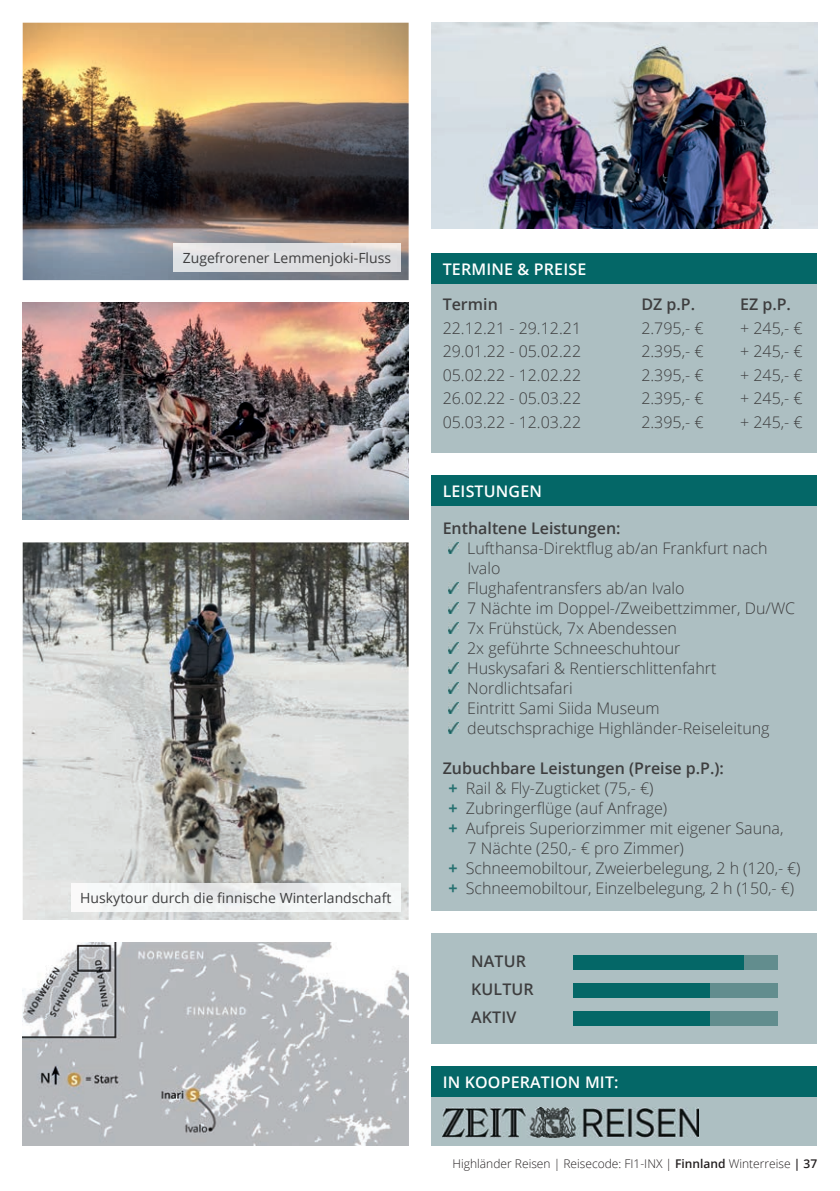
<style>
.page{position:relative;width:840px;height:1191px;background:#fff}
.page>*{position:absolute;margin:0;border:0;box-sizing:border-box;transform-origin:0 0}
.t1{font:300 16px/20px "Open Sans";color:#3e3e3f}
.t2{font:600 16px/28px "Open Sans";color:#3e3e3f}
.t3{font:600 16px "Open Sans";letter-spacing:.01em;color:#fff}
.t4{font:14px "Open Sans";color:#3e3e3f}
.t5{font:300 12px "Open Sans";color:#231f20}
.s1{font-weight:700;color:#267171}
.s2{font-weight:600}
</style>
<div class="page">
<img style="left:23px;top:542px;width:385px;height:378px">
<img style="left:71px;top:883px;width:329px;height:28px">
<div style="left:431px;top:484px;width:385px;height:426px;background:#adbfc2"></div>
<div style="left:431px;top:475px;width:385px;height:30px;background:#046767"></div>
<svg style="left:448px;top:542px;width:10px;height:11px"></svg>
<svg style="left:448px;top:582px;width:10px;height:11px"></svg>
<svg style="left:448px;top:602px;width:10px;height:11px"></svg>
<svg style="left:448px;top:622px;width:10px;height:11px"></svg>
<svg style="left:448px;top:642px;width:10px;height:11px"></svg>
<svg style="left:448px;top:662px;width:10px;height:11px"></svg>
<svg style="left:448px;top:682px;width:10px;height:11px"></svg>
<svg style="left:448px;top:702px;width:10px;height:11px"></svg>
<svg style="left:448px;top:722px;width:10px;height:11px"></svg>
<div style="left:431px;top:933px;width:385px;height:111px;background:#adbfc2"></div>
<div style="left:573px;top:1011px;width:204px;height:14px;background:#628d8e"></div>
<div style="left:573px;top:983px;width:204px;height:14px;background:#628d8e"></div>
<div style="left:573px;top:955px;width:204px;height:14px;background:#628d8e"></div>
<div style="left:573px;top:955px;width:170px;height:14px;background:#046767"></div>
<div style="left:573px;top:983px;width:136px;height:14px;background:#046767"></div>
<div style="left:573px;top:1011px;width:136px;height:14px;background:#046767"></div>
<img style="left:431px;top:23px;width:385px;height:206px">
<img style="left:23px;top:942px;width:385px;height:203px">
<div style="left:431px;top:263px;width:385px;height:189px;background:#adbfc2"></div>
<div style="left:431px;top:253px;width:385px;height:30px;background:#046767"></div>
<img style="left:23px;top:23px;width:385px;height:257px">
<img style="left:173px;top:244px;width:227px;height:28px">
<img style="left:23px;top:303px;width:385px;height:217px">
<div style="left:431px;top:1076px;width:385px;height:69px;background:#adbfc2"></div>
<div style="left:431px;top:1066px;width:385px;height:30px;background:#046767"></div>
<img style="left:442px;top:1108px;width:255px;height:29px">
<p class="t4" style="left:183px;top:248px;width:210px">Zugefrorener Lemmenjoki-Fluss</p>
<p class="t4" style="left:80px;top:888px;width:312px">Huskytour durch die finnische Winterlandschaft</p>
<p class="t3" style="left:442px;top:258px;width:145px">TERMINE &amp; PREISE</p>
<p class="t2" style="left:442px;top:290px;width:57px">Termin</p>
<p class="t2" style="left:641px;top:290px;width:55px">DZ p.P.</p>
<p class="t2" style="left:739px;top:290px;width:52px">EZ p.P.</p>
<p class="t1" style="left:442px;top:317px;width:140px">22.12.21 - 29.12.21</p>
<p class="t1" style="left:641px;top:317px;width:64px">2.795,- €</p>
<p class="t1" style="left:739px;top:317px;width:64px">+ 245,- €</p>
<p class="t1" style="left:442px;top:341px;width:140px">29.01.22 - 05.02.22</p>
<p class="t1" style="left:641px;top:341px;width:64px">2.395,- €</p>
<p class="t1" style="left:739px;top:341px;width:64px">+ 245,- €</p>
<p class="t1" style="left:442px;top:364px;width:140px">05.02.22 - 12.02.22</p>
<p class="t1" style="left:641px;top:364px;width:64px">2.395,- €</p>
<p class="t1" style="left:739px;top:364px;width:64px">+ 245,- €</p>
<p class="t1" style="left:442px;top:388px;width:140px">26.02.22 - 05.03.22</p>
<p class="t1" style="left:641px;top:388px;width:64px">2.395,- €</p>
<p class="t1" style="left:739px;top:388px;width:64px">+ 245,- €</p>
<p class="t1" style="left:442px;top:412px;width:140px">05.03.22 - 12.03.22</p>
<p class="t1" style="left:641px;top:412px;width:64px">2.395,- €</p>
<p class="t1" style="left:739px;top:412px;width:64px">+ 245,- €</p>
<p class="t3" style="left:442px;top:480px;width:101px">LEISTUNGEN</p>
<p class="t2" style="left:442px;top:513px;width:179px">Enthaltene Leistungen:</p>
<p class="t1" style="left:467px;top:537px;width:329px">Lufthansa-Direktflug ab/an Frankfurt nach<br>Ivalo<br>Flughafentransfers ab/an Ivalo<br>7 Nächte im Doppel-/Zweibettzimmer, Du/WC<br>7x Frühstück, 7x Abendessen<br>2x geführte Schneeschuhtour<br>Huskysafari &amp; Rentierschlittenfahrt<br>Nordlichtsafari<br>Eintritt Sami Siida Museum<br>deutschsprachige Highländer-Reiseleitung</p>
<p class="t2" style="left:442px;top:753px;width:283px">Zubuchbare Leistungen (Preise p.P.):</p>
<p class="t1" style="left:448px;top:777px;width:207px"><span class="s1">+</span> Rail &amp; Fly-Zugticket (75,- €)</p>
<p class="t1" style="left:448px;top:797px;width:220px"><span class="s1">+</span> Zubringerflüge (auf Anfrage)</p>
<p class="t1" style="left:448px;top:817px;width:336px"><span class="s1">+</span> Aufpreis Superiorzimmer mit eigener Sauna,</p>
<p class="t1" style="left:467px;top:837px;width:218px">7 Nächte (250,- € pro Zimmer)</p>
<p class="t1" style="left:448px;top:857px;width:353px"><span class="s1">+</span> Schneemobiltour, Zweierbelegung, 2 h (120,- €)</p>
<p class="t1" style="left:448px;top:877px;width:347px"><span class="s1">+</span> Schneemobiltour, Einzelbelegung, 2 h (150,- €)</p>
<p class="t2" style="left:471px;top:946px;width:64px">NATUR<br>KULTUR<br>AKTIV</p>
<p class="t3" style="left:442px;top:1071px;width:177px">IN KOOPERATION MIT:</p>
<p class="t5" style="left:452px;top:1155px;width:366px">Highländer Reisen | Reisecode: FI1-INX | <span class="s2">Finnland</span> Winterreise <span class="s2">| 37</span></p>
</div>
